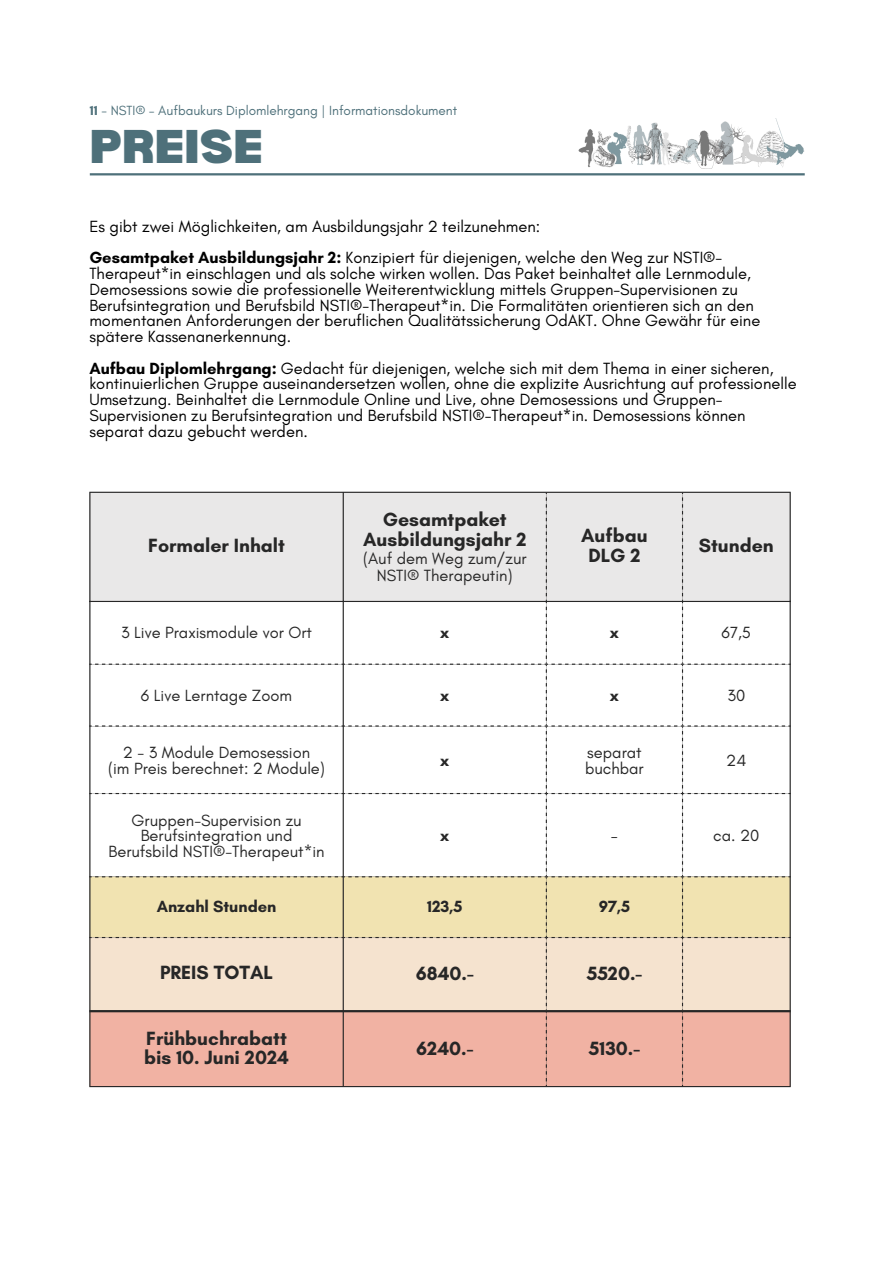
<style>
.page{position:relative;width:894px;height:1264px;background:#fff}
.page>*{position:absolute;margin:0;border:0;box-sizing:border-box;transform-origin:0 0}
.t1{font:900 46.35px "Bernoru";color:#4e707a}
.t2{font:700 19.5px/19.2px "Glacial Indifference";color:#000;text-align:center}
.t3{font:16.5px/15.8px "Glacial Indifference";color:#000;text-align:center}
.t4{font:700 16.5px "Glacial Indifference";color:#000}
.t5{font:13.5px "Glacial Indifference";color:#4e707a}
.s1{font-weight:700}
</style>
<div class="page">
<hr style="left:89px;top:493px;width:1px;height:593px;background:#000">
<hr style="left:89px;top:491px;width:701px;height:2px;background:#000">
<hr style="left:89px;top:1086px;width:701px;height:1px;background:#000">
<svg style="left:90px;top:493px;width:700px;height:593px"></svg>
<hr style="left:89px;top:1010px;width:701px;height:2px;background:#000">
<hr style="left:90px;top:173px;width:714px;height:2px;background:#4e707a">
<img style="left:578px;top:118px;width:226px;height:51px">
<h1 class="t5" style="left:90px;top:102px;width:369px"><span class="s1">11</span> - NSTI® – Aufbaukurs Diplomlehrgang | Informationsdokument</h1>
<p class="t1" style="left:90px;top:120px;width:175px">PREISE</p>
<p class="t3" style="left:89px;top:218px;width:452px">Es gibt zwei Möglichkeiten, am Ausbildungsjahr 2 teilzunehmen:</p>
<h2 class="t3" style="left:89px;top:250px;width:672px;text-align:left"><span class="s1">Gesamtpaket Ausbildungsjahr 2:</span> Konzipiert für diejenigen, welche den Weg zur NSTI®- Therapeut*in einschlagen und als solche wirken wollen. Das Paket beinhaltet alle Lernmodule, Demosessions sowie die professionelle Weiterentwicklung mittels Gruppen-Supervisionen zu Berufsintegration und Berufsbild NSTI®-Therapeut*in. Die Formalitäten orientieren sich an den momentanen Anforderungen der beruflichen Qualitätssicherung OdAKT. Ohne Gewähr für eine spätere Kassenanerkennung.</h2>
<h2 class="t3" style="left:89px;top:360px;width:708px;text-align:left"><span class="s1">Aufbau Diplomlehrgang:</span> Gedacht für diejenigen, welche sich mit dem Thema in einer sicheren, kontinuierlichen Gruppe auseinandersetzen wollen, ohne die explizite Ausrichtung auf professionelle Umsetzung. Beinhaltet die Lernmodule Online und Live, ohne Demosessions und Gruppen-Supervisionen zu Berufsintegration und Berufsbild NSTI®-Therapeut*in. Demosessions können separat dazu gebucht werden.</h2>
<p class="t2" style="left:148px;top:536px;width:138px">Formaler Inhalt</p>
<p class="t2" style="left:363px;top:508px;width:165px;line-height:20.2px">Gesamtpaket<br>Ausbildungsjahr 2</p>
<p class="t3" style="left:363px;top:549px;width:165px;line-height:16.8px">(Auf dem Weg zum/zur<br>NSTI® Therapeutin)</p>
<p class="t2" style="left:581px;top:526px;width:68px">Aufbau<br>DLG 2</p>
<p class="t2" style="left:698px;top:536px;width:76px">Stunden</p>
<p class="t3" style="left:121px;top:624px;width:192px">3 Live Praxismodule vor Ort</p>
<p class="t4" style="left:440px;top:622px;width:10px">x</p>
<p class="t4" style="left:610px;top:622px;width:10px">x</p>
<p class="t3" style="left:721px;top:624px;width:31px">67,5</p>
<p class="t3" style="left:141px;top:687px;width:153px">6 Live Lerntage Zoom</p>
<p class="t4" style="left:440px;top:685px;width:10px">x</p>
<p class="t4" style="left:610px;top:685px;width:10px">x</p>
<p class="t3" style="left:727px;top:687px;width:19px">30</p>
<p class="t3" style="left:108px;top:744px;width:218px">2 - 3 Module Demosession<br>(im Preis berechnet: 2 Module)</p>
<p class="t3" style="left:108px;top:812px;width:217px">Gruppen-Supervision zu<br>Berufsintegration und<br>Berufsbild NSTI®-Therapeut*in</p>
<p class="t4" style="left:440px;top:750px;width:10px">x</p>
<p class="t3" style="left:585px;top:744px;width:60px;text-align:left">separat buchbar</p>
<p class="t3" style="left:726px;top:752px;width:22px">24</p>
<p class="t4" style="left:440px;top:825px;width:10px">x</p>
<p class="t3" style="left:611px;top:827px;width:8px">–</p>
<p class="t3" style="left:713px;top:827px;width:48px">ca. 20</p>
<p class="t4" style="left:157px;top:896px;width:121px">Anzahl Stunden</p>
<p class="t4" style="left:427px;top:896px;width:37px">123,5</p>
<p class="t4" style="left:598px;top:896px;width:33px">97,5</p>
<p class="t2" style="left:160px;top:962px;width:115px">PREIS TOTAL</p>
<p class="t2" style="left:416px;top:963px;width:59px">6840.-</p>
<p class="t2" style="left:586px;top:963px;width:57px">5520.-</p>
<p class="t2" style="left:144px;top:1028px;width:146px;text-align:left">Frühbuchrabatt bis 10. Juni 2024</p>
<p class="t2" style="left:416px;top:1038px;width:59px">6240.-</p>
<p class="t2" style="left:588px;top:1038px;width:53px">5130.-</p>
</div>
